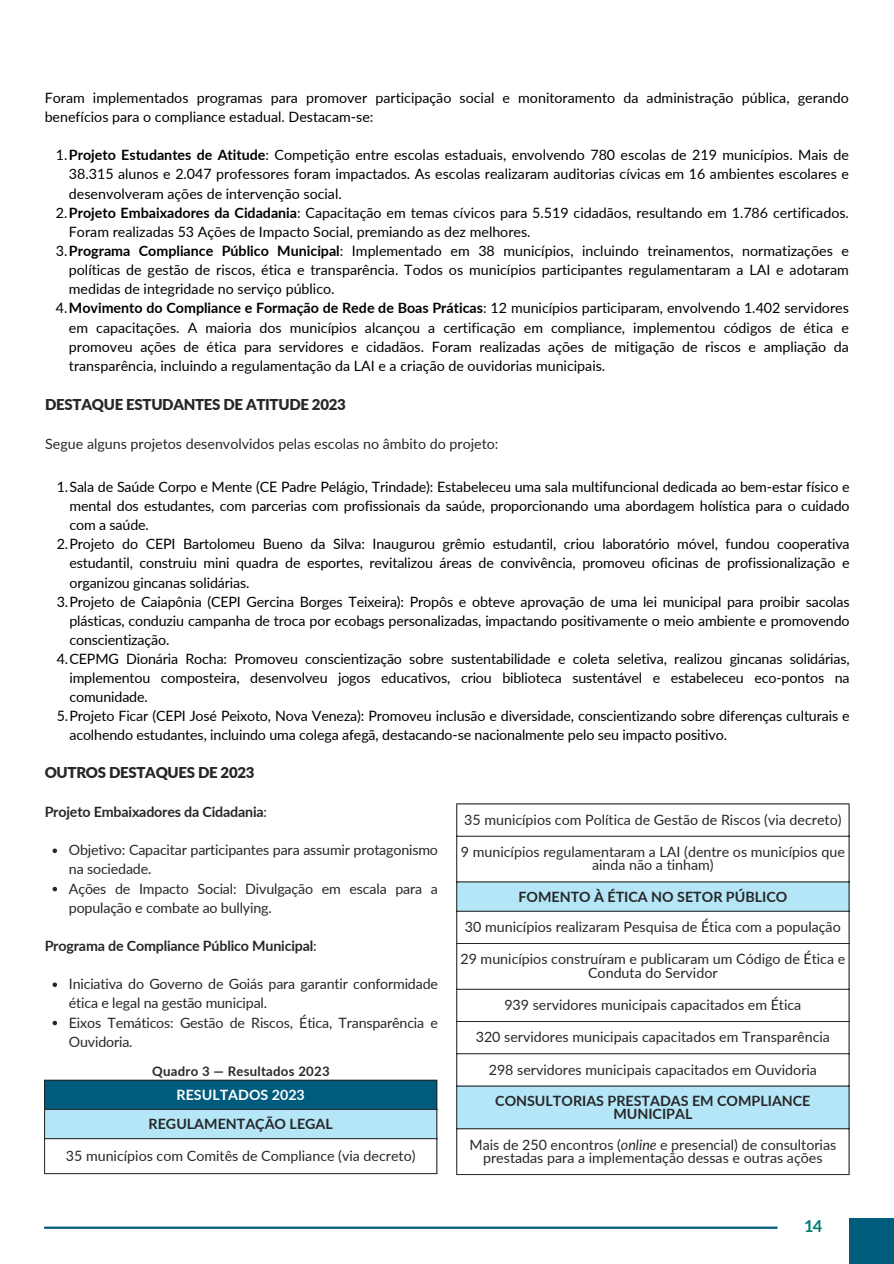
<style>
.page{position:relative;width:894px;height:1264px;background:#fff}
.page>*{position:absolute;margin:0;border:0;box-sizing:border-box;transform-origin:0 0}
.t1{font:700 16.5px "Lato";color:#017d71}
.t2{font:900 15px "Lato";letter-spacing:-.02em;color:#272727}
.t3{font:14.25px/19.2px "Lato";color:#000;text-align:justify}
.t4{font:14.25px/19.2px "Lato";color:#272727}
.t5{font:700 14.25px/13.5px "Lato";color:#272727;text-align:center}
.t6{font:700 14.25px "Lato";color:#fff}
.t7{font:700 13.2px "Lato";letter-spacing:.02em;color:#272727}
.s1{font-weight:700}
.s2{font-weight:400}
.s3{font-style:italic}
</style>
<div class="page">
<svg style="left:53px;top:848px;width:4px;height:5px"></svg>
<svg style="left:53px;top:886px;width:4px;height:5px"></svg>
<svg style="left:53px;top:982px;width:4px;height:5px"></svg>
<svg style="left:53px;top:1020px;width:4px;height:5px"></svg>
<div style="left:44px;top:1079px;width:393px;height:30px;background:#005c7d"></div>
<div style="left:44px;top:1109px;width:393px;height:29px;background:#b4e6f8"></div>
<hr style="left:44px;top:1080px;width:1px;height:93px;background:#272727">
<hr style="left:436px;top:1080px;width:1px;height:93px;background:#272727">
<hr style="left:44px;top:1079px;width:393px;height:1px;background:#272727">
<hr style="left:44px;top:1108px;width:393px;height:1px;background:#272727">
<hr style="left:44px;top:1138px;width:393px;height:1px;background:#272727">
<hr style="left:44px;top:1173px;width:393px;height:1px;background:#272727">
<div style="left:848px;top:1218px;width:45px;height:45px;background:#005c7d"></div>
<hr style="left:44px;top:1226px;width:733px;height:2px;background:#005c7d">
<svg style="left:457px;top:882px;width:391px;height:246px"></svg>
<hr style="left:456px;top:804px;width:1px;height:370px;background:#272727">
<hr style="left:848px;top:804px;width:1px;height:370px;background:#272727">
<hr style="left:456px;top:803px;width:393px;height:1px;background:#272727">
<hr style="left:456px;top:835px;width:393px;height:1px;background:#272727">
<hr style="left:456px;top:881px;width:393px;height:1px;background:#272727">
<hr style="left:456px;top:910px;width:393px;height:1px;background:#272727">
<hr style="left:456px;top:943px;width:393px;height:1px;background:#272727">
<hr style="left:456px;top:988px;width:393px;height:1px;background:#272727">
<hr style="left:456px;top:1021px;width:393px;height:1px;background:#272727">
<hr style="left:456px;top:1053px;width:393px;height:1px;background:#272727">
<hr style="left:456px;top:1085px;width:393px;height:1px;background:#272727">
<hr style="left:456px;top:1128px;width:393px;height:1px;background:#272727">
<hr style="left:456px;top:1174px;width:393px;height:1px;background:#272727">
<h2 class="t3" style="left:45px;top:88px;width:805px">Foram implementados programas para promover participação social e monitoramento da administração pública, gerando benefícios para o compliance estadual. Destacam-se:</h2>
<p class="t3" style="left:69px;top:145px;width:781px;text-indent:-13px">1.<span class="s1">Projeto Estudantes de Atitude</span>: Competição entre escolas estaduais, envolvendo 780 escolas de 219 municípios. Mais de 38.315 alunos e 2.047 professores foram impactados. As escolas realizaram auditorias cívicas em 16 ambientes escolares e desenvolveram ações de intervenção social.</p>
<p class="t3" style="left:69px;top:202px;width:781px;text-indent:-13px">2.<span class="s1">Projeto Embaixadores da Cidadania</span>: Capacitação em temas cívicos para 5.519 cidadãos, resultando em 1.786 certificados.<br>Foram realizadas 53 Ações de Impacto Social, premiando as dez melhores.</p>
<p class="t3" style="left:69px;top:241px;width:781px;text-indent:-13px">3.<span class="s1">Programa Compliance Público Municipal</span>: Implementado em 38 municípios, incluindo treinamentos, normatizações e políticas de gestão de riscos, ética e transparência. Todos os municípios participantes regulamentaram a LAI e adotaram medidas de integridade no serviço público.</p>
<p class="t3" style="left:69px;top:298px;width:781px;text-indent:-13px">4.<span class="s1">Movimento do Compliance e Formação de Rede de Boas Práticas</span>: 12 municípios participaram, envolvendo 1.402 servidores em capacitações. A maioria dos municípios alcançou a certificação em compliance, implementou códigos de ética e promoveu ações de ética para servidores e cidadãos. Foram realizadas ações de mitigação de riscos e ampliação da transparência, incluindo a regulamentação da LAI e a criação de ouvidorias municipais.</p>
<h1 class="t2" style="left:45px;top:395px;width:302px">DESTAQUE ESTUDANTES DE ATITUDE 2023</h1>
<h2 class="t4" style="left:45px;top:434px;width:454px">Segue alguns projetos desenvolvidos pelas escolas no âmbito do projeto:</h2>
<p class="t3" style="left:69px;top:477px;width:781px;text-indent:-13px">1.Sala de Saúde Corpo e Mente (CE Padre Pelágio, Trindade): Estabeleceu uma sala multifuncional dedicada ao bem-estar físico e mental dos estudantes, com parcerias com profissionais da saúde, proporcionando uma abordagem holística para o cuidado com a saúde.</p>
<p class="t3" style="left:69px;top:534px;width:781px;text-indent:-13px">2.Projeto do CEPI Bartolomeu Bueno da Silva: Inaugurou grêmio estudantil, criou laboratório móvel, fundou cooperativa estudantil, construiu mini quadra de esportes, revitalizou áreas de convivência, promoveu oficinas de profissionalização e organizou gincanas solidárias.</p>
<p class="t3" style="left:69px;top:591px;width:781px;text-indent:-13px">3.Projeto de Caiapônia (CEPI Gercina Borges Teixeira): Propôs e obteve aprovação de uma lei municipal para proibir sacolas plásticas, conduziu campanha de troca por ecobags personalizadas, impactando positivamente o meio ambiente e promovendo conscientização.</p>
<p class="t3" style="left:69px;top:648px;width:781px;text-indent:-13px">4.CEPMG Dionária Rocha: Promoveu conscientização sobre sustentabilidade e coleta seletiva, realizou gincanas solidárias, implementou composteira, desenvolveu jogos educativos, criou biblioteca sustentável e estabeleceu eco-pontos na comunidade.</p>
<p class="t3" style="left:69px;top:706px;width:781px;text-indent:-13px">5.Projeto Ficar (CEPI José Peixoto, Nova Veneza): Promoveu inclusão e diversidade, conscientizando sobre diferenças culturais e acolhendo estudantes, incluindo uma colega afegã, destacando-se nacionalmente pelo seu impacto positivo.</p>
<h1 class="t2" style="left:45px;top:763px;width:211px">OUTROS DESTAQUES DE 2023</h1>
<h2 class="t5" style="left:45px;top:804px;width:224px">Projeto Embaixadores da Cidadania<span class="s2">:</span></h2>
<p class="t4" style="left:69px;top:840px;width:370px">Objetivo: Capacitar participantes para assumir protagonismo na sociedade.</p>
<p class="t4" style="left:69px;top:878px;width:370px">Ações de Impacto Social: Divulgação em escala para a população e combate ao bullying.</p>
<h2 class="t5" style="left:45px;top:938px;width:273px">Programa de Compliance Público Municipal<span class="s2">:</span></h2>
<p class="t4" style="left:69px;top:974px;width:370px">Iniciativa do Governo de Goiás para garantir conformidade ética e legal na gestão municipal.</p>
<p class="t4" style="left:69px;top:1012px;width:370px">Eixos Temáticos: Gestão de Riscos, Ética, Transparência e<br>Ouvidoria.</p>
<p class="t4" style="left:464px;top:809px;width:379px">35 municípios com Política de Gestão de Riscos (via decreto)</p>
<p class="t4" style="left:460px;top:844px;width:385px;line-height:13.5px;text-align:center">9 municípios regulamentaram a LAI (dentre os municípios que ainda não a tinham)</p>
<p class="t5" style="left:518px;top:889px;width:270px">FOMENTO À ÉTICA NO SETOR PÚBLICO</p>
<p class="t4" style="left:465px;top:916px;width:377px">30 municípios realizaram Pesquisa de Ética com a população</p>
<p class="t4" style="left:460px;top:951px;width:386px;line-height:13.5px;text-align:center">29 municípios construíram e publicaram um Código de Ética e<br>Conduta do Servidor</p>
<p class="t4" style="left:504px;top:994px;width:298px">939 servidores municipais capacitados em Ética</p>
<p class="t4" style="left:475px;top:1027px;width:355px">320 servidores municipais capacitados em Transparência</p>
<p class="t4" style="left:488px;top:1059px;width:330px">298 servidores municipais capacitados em Ouvidoria</p>
<p class="t5" style="left:495px;top:1093px;width:317px">CONSULTORIAS PRESTADAS EM COMPLIANCE<br>MUNICIPAL</p>
<p class="t4" style="left:469px;top:1137px;width:368px;line-height:13.5px;text-align:center">Mais de 250 encontros (<span class="s3">online</span> e presencial) de consultorias prestadas para a implementação dessas e outras ações</p>
<p class="t7" style="left:152px;top:1063px;width:179px">Quadro 3 — Resultados 2023</p>
<h3 class="t6" style="left:176px;top:1085px;width:130px">RESULTADOS 2023</h3>
<p class="t5" style="left:149px;top:1116px;width:186px">REGULAMENTAÇÃO LEGAL</p>
<p class="t4" style="left:66px;top:1145px;width:351px">35 municípios com Comitês de Compliance (via decreto)</p>
<p class="t1" style="left:803px;top:1215px;width:20px">14</p>
</div>
